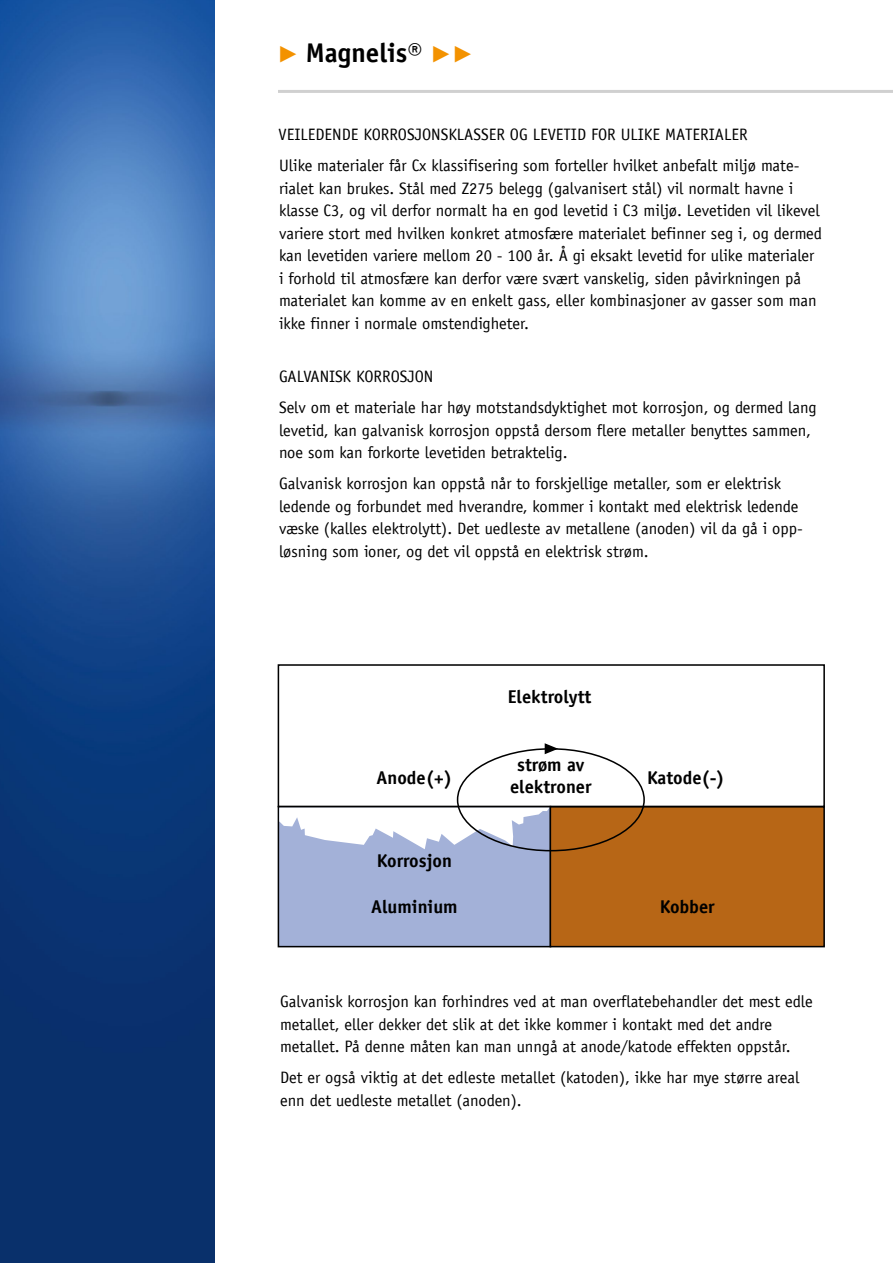
<style>
.page{position:relative;width:893px;height:1263px;background:#fff}
.page>*{position:absolute;margin:0;border:0;box-sizing:border-box;transform-origin:0 0}
.t1{font:700 27px "TROX Officina Sans";color:#000}
.t2{font:700 18.45px/22.2px "TROX Officina Sans";color:#000;text-align:center}
.t3{font:16.5px/22.5px "TROX Officina Sans";color:#000}
.s1{font-family:"TROX Helvetica";font-weight:400;color:#f39200}
</style>
<div class="page">
<hr style="left:278px;top:90px;width:615px;height:3px;background:#d0d0d0">
<img style="left:0;top:0;width:214px;height:1263px">
<div style="left:278px;top:806px;width:272px;height:141px;background:#a3b1d8"></div>
<div style="left:278px;top:806px;width:273px;height:141px;border:2px solid #000"></div>
<div style="left:550px;top:806px;width:274px;height:141px;background:#b76616"></div>
<div style="left:550px;top:806px;width:275px;height:141px;border:2px solid #000"></div>
<svg style="left:279px;top:807px;width:271px;height:42px"></svg>
<div style="left:278px;top:664px;width:547px;height:143px;border:2px solid #000"></div>
<svg style="left:543px;top:743px;width:17px;height:12px"></svg>
<h1 class="t1" style="left:278px;top:36px;width:198px"><span class="s1">▶</span> Magnelis® <span class="s1">▶▶</span></h1>
<p class="t3" style="left:278px;top:123px;width:471px">VEILEDENDE KORROSJONSKLASSER OG LEVETID FOR ULIKE MATERIALER</p>
<p class="t3" style="left:279px;top:154px;width:545px">Ulike materialer får Cx klassifisering som forteller hvilket anbefalt miljø mate&shy;rialet kan brukes. Stål med Z275 belegg (galvanisert stål) vil normalt havne i klasse C3, og vil derfor normalt ha en god levetid i C3 miljø. Levetiden vil likevel variere stort med hvilken konkret atmosfære materialet befinner seg i, og dermed kan levetiden variere mellom 20 - 100 år. Å gi eksakt levetid for ulike materialer i forhold til atmosfære kan derfor være svært vanskelig, siden påvirkningen på materialet kan komme av en enkelt gass, eller kombinasjoner av gasser som man ikke finner i normale omstendigheter.</p>
<p class="t3" style="left:279px;top:361px;width:539px;line-height:31px">GALVANISK KORROSJON<br>Selv om et materiale har høy motstandsdyktighet mot korrosjon, og dermed lang</p>
<p class="t3" style="left:279px;top:419px;width:534px">levetid, kan galvanisk korrosjon oppstå dersom flere metaller benyttes sammen, noe som kan forkorte levetiden betraktelig.</p>
<p class="t3" style="left:279px;top:472px;width:525px">Galvanisk korrosjon kan oppstå når to forskjellige metaller, som er elektrisk ledende og forbundet med hverandre, kommer i kontakt med elektrisk ledende væske (kalles elektrolytt). Det uedleste av metallene (anoden) vil da gå i opp&shy;løsning som ioner, og det vil oppstå en elektrisk strøm.</p>
<p class="t2" style="left:508px;top:685px;width:85px">Elektrolytt</p>
<p class="t2" style="left:510px;top:753px;width:83px">strøm av elektroner</p>
<p class="t2" style="left:376px;top:767px;width:77px">Anode(+)</p>
<p class="t2" style="left:647px;top:767px;width:79px">Katode(-)</p>
<p class="t2" style="left:377px;top:849px;width:77px">Korrosjon</p>
<p class="t2" style="left:371px;top:895px;width:88px">Aluminium</p>
<p class="t2" style="left:660px;top:895px;width:57px">Kobber</p>
<p class="t3" style="left:280px;top:990px;width:534px">Galvanisk korrosjon kan forhindres ved at man overflatebehandler det mest edle metallet, eller dekker det slik at det ikke kommer i kontakt med det andre metallet. På denne måten kan man unngå at anode/katode effekten oppstår.</p>
<p class="t3" style="left:280px;top:1066px;width:521px">Det er også viktig at det edleste metallet (katoden), ikke har mye større areal enn det uedleste metallet (anoden).</p>
</div>
